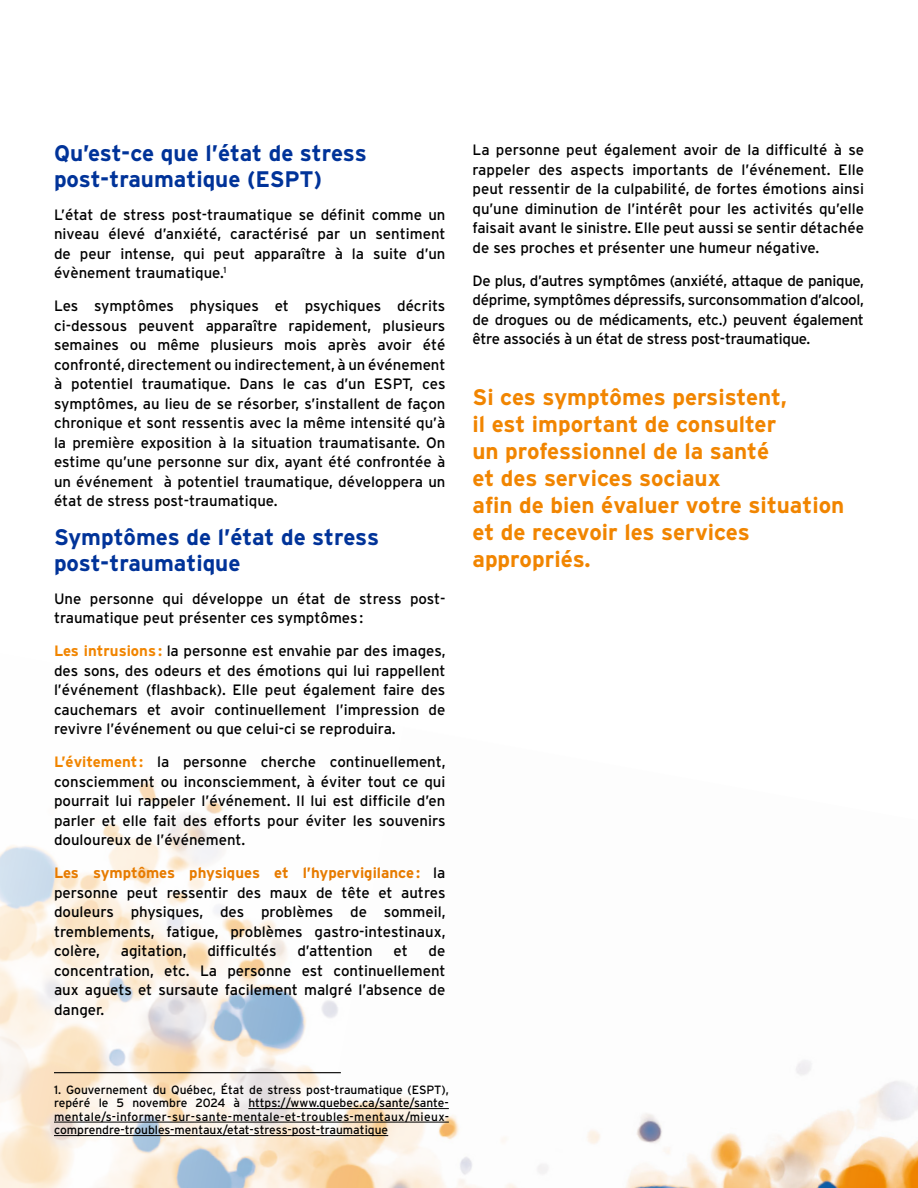
<style>
.page{position:relative;width:918px;height:1188px;background:#fff}
.page>*{position:absolute;margin:0;border:0;box-sizing:border-box;transform-origin:0 0}
.Exergue{font:700 22.5px/27px "Interstate";color:#f18500}
.t1{font:700 22.5px/25.5px "Interstate";color:#039}
.t2{font:15px/19.5px "Interstate";color:#000;text-align:justify}
.Note_de_bas_de_page{font:12px/13.5px "Interstate";color:#000;text-align:justify}
.s1{font-weight:700;color:#f18500}
.s2{font-weight:700;color:#e77b00}
</style>
<div class="page">
<img style="left:0;top:778px;width:918px;height:410px">
<hr style="left:54px;top:1072px;width:287px;height:1px;background:#000">
<hr style="left:248px;top:1108px;width:201px;height:1px;background:#000">
<hr style="left:54px;top:1122px;width:395px;height:1px;background:#000">
<hr style="left:54px;top:1135px;width:334px;height:1px;background:#000">
<h2 class="t1" style="left:54px;top:140px;width:314px">Qu’est-ce que l’état de stress post-traumatique (ESPT)</h2>
<p class="t2" style="left:54px;top:205px;width:393px">L’état de stress post-traumatique se définit comme un niveau élevé d’anxiété, caractérisé par un sentiment de peur intense, qui peut apparaître à la suite d’un évènement traumatique.<sup>1</sup></p>
<p class="t2" style="left:54px;top:296px;width:393px">Les symptômes physiques et psychiques décrits ci-dessous peuvent apparaître rapidement, plusieurs semaines ou même plusieurs mois après avoir été confronté, directement ou indirectement, à un événement à potentiel traumatique. Dans le cas d’un ESPT, ces symptômes, au lieu de se résorber, s’installent de façon chronique et sont ressentis avec la même intensité qu’à la première exposition à la situation traumatisante. On estime qu’une personne sur dix, ayant été confrontée à un événement à potentiel traumatique, développera un état de stress post-traumatique.</p>
<h2 class="t1" style="left:54px;top:524px;width:327px">Symptômes de l’état de stress post-traumatique</h2>
<p class="t2" style="left:54px;top:589px;width:393px">Une personne qui développe un état de stress post&shy;traumatique peut présenter ces symptômes :</p>
<p class="t2" style="left:54px;top:641px;width:393px"><span class="s1">Les intrusions:</span> la personne est envahie par des images, des sons, des odeurs et des émotions qui lui rappellent l’événement (flashback). Elle peut également faire des cauchemars et avoir continuellement l’impression de revivre l’événement ou que celui-ci se reproduira.</p>
<p class="t2" style="left:54px;top:752px;width:393px"><span class="s1">L’évitement :</span> la personne cherche continuellement, consciemment ou inconsciemment, à éviter tout ce qui pourrait lui rappeler l’événement. Il lui est difficile d’en parler et elle fait des efforts pour éviter les souvenirs douloureux de l’événement.</p>
<p class="t2" style="left:54px;top:863px;width:393px"><span class="s2">Les symptômes physiques et l’hypervigilance:</span> la personne peut ressentir des maux de tête et autres douleurs physiques, des problèmes de sommeil, tremblements, fatigue, problèmes gastro-intestinaux, colère,</p>
<p class="t2" style="left:121px;top:941px;width:67px">agitation,</p>
<p class="t2" style="left:207px;top:941px;width:71px">difficultés</p>
<p class="t2" style="left:297px;top:941px;width:77px">d’attention</p>
<p class="t2" style="left:394px;top:941px;width:16px">et</p>
<p class="t2" style="left:54px;top:941px;width:393px;text-indent:375px">de concentration, etc. La personne est continuellement aux aguets et sursaute facilement malgré l’absence de danger.</p>
<p class="t2" style="left:472px;top:140px;width:393px">La personne peut également avoir de la difficulté à se rappeler des aspects importants de l’événement. Elle peut ressentir de la culpabilité, de fortes émotions ainsi qu’une diminution de l’intérêt pour les activités qu’elle faisait avant le sinistre. Elle peut aussi se sentir détachée de ses proches et présenter une humeur négative.</p>
<p class="t2" style="left:472px;top:271px;width:393px">De plus, d’autres symptômes (anxiété, attaque de panique, déprime, symptômes dépressifs, surconsommation d’alcool, de drogues ou de médicaments, etc.) peuvent également être associés à un état de stress post-traumatique.</p>
<p class="Exergue" style="left:472px;top:383px;width:373px">Si ces symptômes persistent,<br>il est important de consulter<br>un professionnel de la santé<br>et des services sociaux<br>afin de bien évaluer votre situation et de recevoir les services appropriés.</p>
<p class="Note_de_bas_de_page" style="left:54px;top:1082px;width:397px">1. Gouvernement du Québec, État de stress post-traumatique (ESPT), repéré le 5 novembre 2024 à https://www.quebec.ca/sante/sante&shy;mentale/s-informer-sur-sante-mentale-et-troubles-mentaux/mieux&shy;comprendre-troubles-mentaux/etat-stress-post-traumatique</p>
</div>
